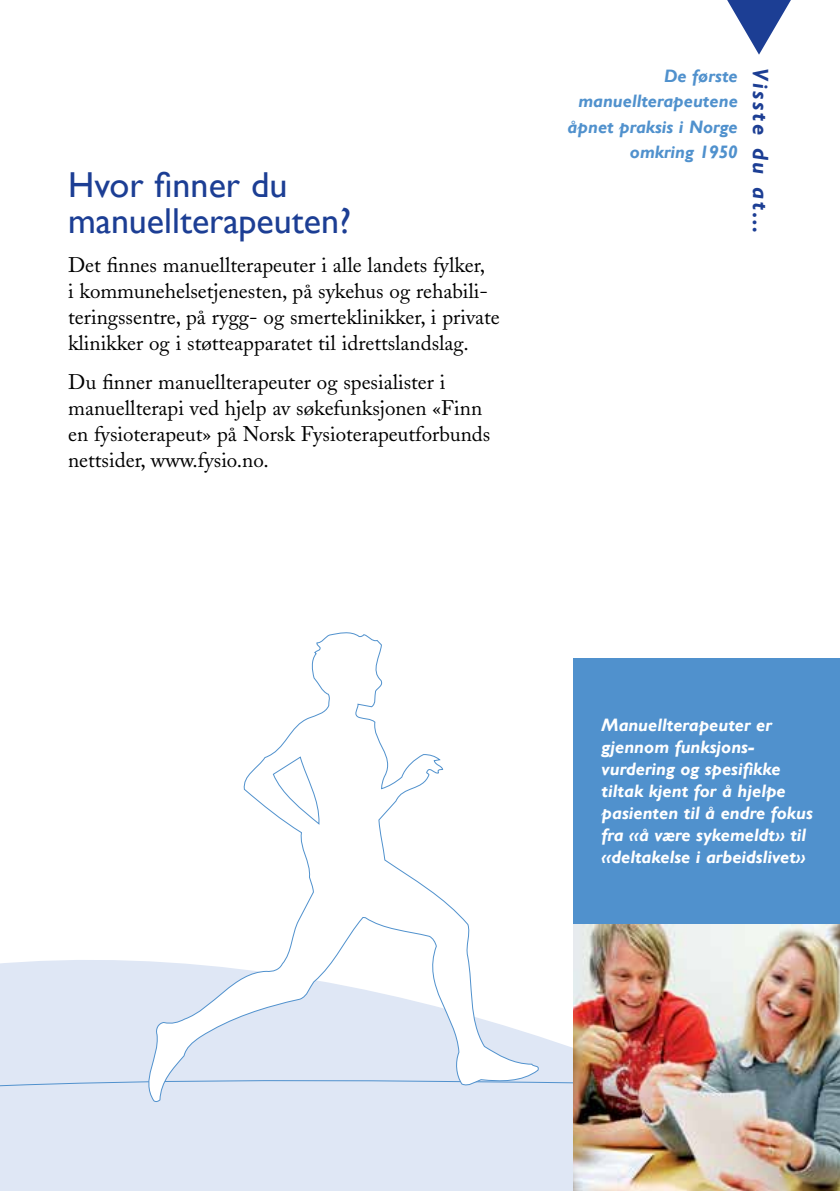
<style>
.page{position:relative;width:840px;height:1191px;background:#fff}
.page>*{position:absolute;margin:0;border:0;box-sizing:border-box;transform-origin:0 0}
.t1{font:36px/36px "Gill Sans";color:#1c3e94}
.t2{font:italic 700 22px "Gill Sans";letter-spacing:.125em;color:#1c3e94}
.t3{font:21px/26px "Adobe Caslon";color:#000}
.t4{font:italic 700 18px/22px "Gill Sans";color:#fff}
.t5{font:italic 700 18px/25.6px "Gill Sans";color:#5091cd;text-align:right}
</style>
<div class="page">
<div style="left:0;top:960px;width:573px;height:231px;background:#dfe7f5"></div>
<svg style="left:0;top:1069px;width:573px;height:24px;background:#d8e3f3"></svg>
<svg style="left:727px;top:0;width:63px;height:55px"></svg>
<div style="left:573px;top:658px;width:266px;height:266px;background:#5091cd"></div>
<img style="left:573px;top:924px;width:266px;height:267px">
<svg style="left:140px;top:632px;width:399px;height:470px"></svg>
<svg style="left:272px;top:756px;width:48px;height:68px"></svg>
<h1 class="t1" style="left:68px;top:167px;width:284px">Hvor finner du manuellterapeuten?</h1>
<p class="t3" style="left:68px;top:252px;width:433px">Det finnes manuellterapeuter i alle landets fylker,<br>i kommunehelsetjenesten, på sykehus og rehabili&shy;teringssentre, på rygg- og smerteklinikker, i private klinikker og i støtteapparatet til idrettslandslag.</p>
<p class="t3" style="left:68px;top:369px;width:423px">Du finner manuellterapeuter og spesialister i manuellterapi ved hjelp av søkefunksjonen «Finn en fysioterapeut» på Norsk Fysioterapeutforbunds nettsider, www.fysio.no.</p>
<p class="t5" style="left:567px;top:63px;width:172px">De første manuellterapeutene åpnet praksis i Norge omkring 1950</p>
<p class="t2" style="left:772px;top:68px;width:168px;rotate:90deg">Visste du at…</p>
<p class="t4" style="left:601px;top:715px;width:212px">Manuellterapeuter er gjennom funksjons&shy;vurdering og spesifikke tiltak kjent for å hjelpe pasienten til å endre fokus fra «å være sykemeldt» til «deltakelse i arbeidslivet»</p>
</div>
